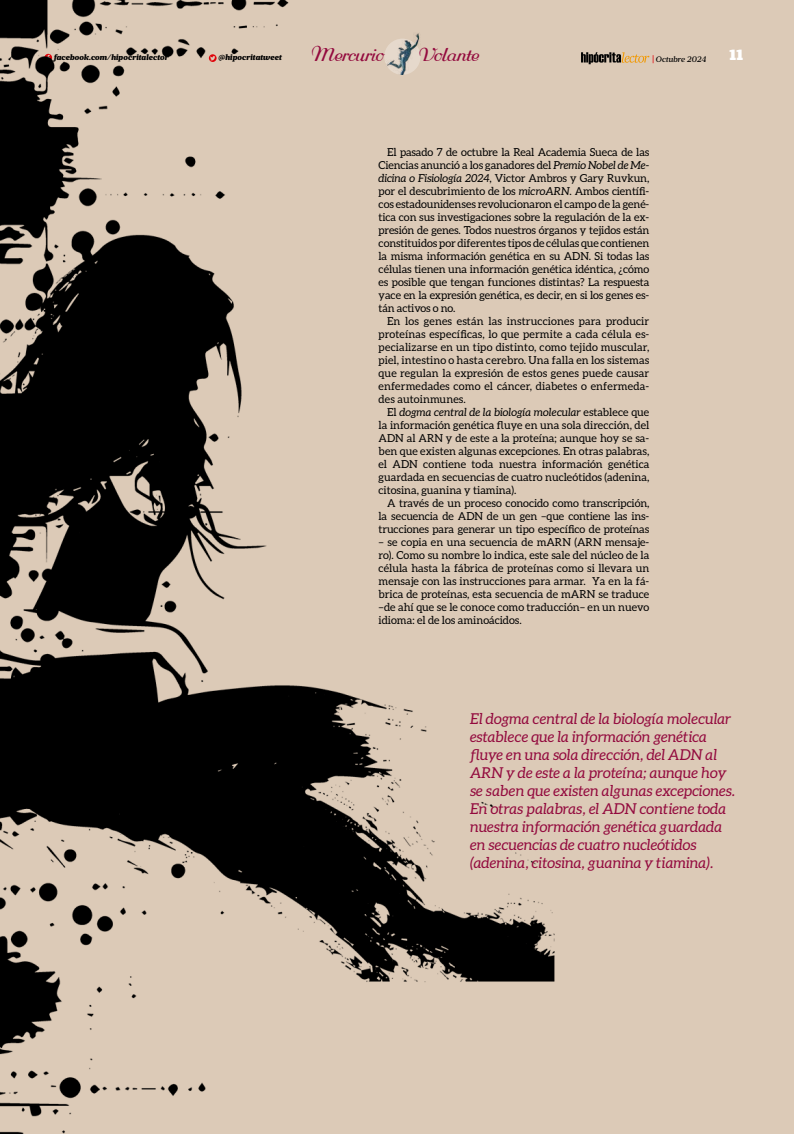
<style>
.page{position:relative;width:794px;height:1134px;background:#dccab7}
.page>*{position:absolute;margin:0;border:0;box-sizing:border-box;transform-origin:0 0}
.t1{font:20.3px "Rundkursiv";letter-spacing:-.03em;color:#930a3e}
.t2{font:italic 15px/18px "Aleo";color:#930a3e}
.t3{font:13px "Alfa Slab One";color:#fff}
.t4{font:11px/13px "Aleo";color:#000;text-align:justify}
.t5{font:italic 900 8px "Prumo Banner";color:#000}
.t6{font:italic 500 8px "Prumo Banner";color:#000}
.s1{font-weight:900;font-style:normal;color:#e0040b}
.s2{font-style:italic}
</style>
<div class="page">
<svg style="left:581px;top:52px;width:68px;height:12px"></svg>
<img style="left:0;top:0;width:555px;height:1134px">
<p class="t5" style="left:54px;top:52px;width:116px">facebook.com/hipocritalector</p>
<p class="t5" style="left:219px;top:52px;width:65px">@hipocritatweet</p>
<h1 class="t1" style="left:310px;top:44px;width:74px">Mercurio</h1>
<h1 class="t1" style="left:418px;top:44px;width:61px">Volante</h1>
<p class="t6" style="left:652px;top:55px;width:55px"><span class="s1">|</span> Octubre 2024</p>
<p class="t3" style="left:729px;top:44px;width:15px">11</p>
<p class="t4" style="left:378px;top:145px;width:272px;text-indent:9px">El pasado 7 de octubre la Real Academia Sueca de las Ciencias anunció a los ganadores del <span class="s2">Premio Nobel de Me&shy;dicina o Fisiología 2024</span>, Victor Ambros y Gary Ruvkun, por el descubrimiento de los <span class="s2">microARN</span>. Ambos científi&shy;cos estadounidenses revolucionaron el campo de la gené&shy;tica con sus investigaciones sobre la regulación de la ex&shy;presión de genes. Todos nuestros órganos y tejidos están constituidos por diferentes tipos de células que contienen la misma información genética en su ADN. Si todas las células tienen una información genética idéntica, ¿cómo es posible que tengan funciones distintas? La respuesta yace en la expresión genética, es decir, en si los genes es&shy;tán activos o no.</p>
<p class="t4" style="left:378px;top:314px;width:272px;text-indent:9px">En los genes están las instrucciones para producir proteínas específicas, lo que permite a cada célula es&shy;pecializarse en un tipo distinto, como tejido muscular, piel, intestino o hasta cerebro. Una falla en los sistemas que regulan la expresión de estos genes puede causar enfermedades como el cáncer, diabetes o enfermeda&shy;des autoinmunes.</p>
<p class="t4" style="left:378px;top:405px;width:272px;text-indent:9px">El <span class="s2">dogma central de la biología molecular</span> establece que la información genética fluye en una sola dirección, del ADN al ARN y de este a la proteína; aunque hoy se sa&shy;ben que existen algunas excepciones. En otras palabras, el ADN contiene toda nuestra información genética guardada en secuencias de cuatro nucleótidos (adenina, citosina, guanina y tiamina).</p>
<p class="t4" style="left:378px;top:496px;width:272px;text-indent:9px">A través de un proceso conocido como transcripción, la secuencia de ADN de un gen –que contiene las ins&shy;trucciones para generar un tipo específico de proteínas</p>
<p class="t4" style="left:378px;top:535px;width:272px">– se copia en una secuencia de mARN (ARN mensaje&shy;ro). Como su nombre lo indica, este sale del núcleo de la célula hasta la fábrica de proteínas como si llevara un mensaje con las instrucciones para armar. Ya en la fá&shy;brica de proteínas, esta secuencia de mARN se traduce –de ahí que se le conoce como traducción– en un nuevo idioma: el de los aminoácidos.</p>
<p class="t2" style="left:470px;top:710px;width:267px">El dogma central de la biología molecular establece que la información genética fluye en una sola dirección, del ADN al ARN y de este a la proteína; aunque hoy se saben que existen algunas excepciones.<br>En otras palabras, el ADN contiene toda nuestra información genética guardada en secuencias de cuatro nucleótidos (adenina, citosina, guanina y tiamina).</p>
</div>
